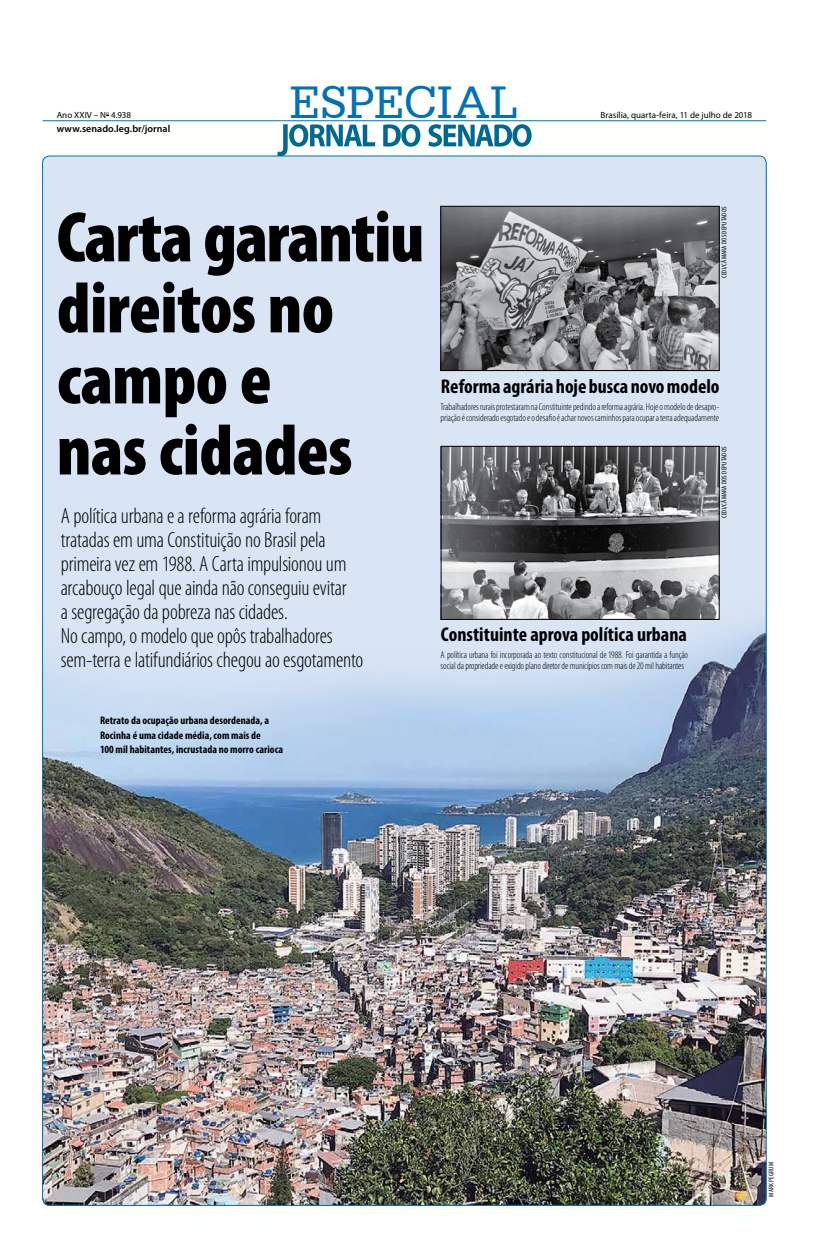
<style>
.page{position:relative;width:823px;height:1248px;background:#fff}
.page>*{position:absolute;margin:0;border:0;box-sizing:border-box;transform-origin:0 0}
.t1{font:900 condensed 72px/71px "Myriad Pro";letter-spacing:-.01em;color:#000}
.t2{font:48px "Serifa BT";letter-spacing:-.01em;color:#0072b5}
.t3{font:300 condensed 22px/24px "Myriad Pro";letter-spacing:-.01em;color:#000}
.t4{font:700 condensed 20px "Myriad Pro";color:#000}
.t5{font:700 condensed 11px/14.2px "Myriad Pro";letter-spacing:.005em;color:#000}
.t6{font:300 condensed 10px/11px "Myriad Pro";letter-spacing:-.01em;color:#000}
.t7{font:600 10px "Myriad Pro";letter-spacing:.005em;color:#000}
.t8{font:9px "Myriad Pro";color:#000}
.t9{font:condensed 7px "Myriad Pro";letter-spacing:.035em;color:#000}
</style>
<div class="page">
<div style="left:43px;top:156px;width:722px;height:1049px;background:#d9e5f5;border-radius:7px"></div>
<img style="left:43px;top:535px;width:722px;height:670px">
<hr style="left:43px;top:120px;width:722px;height:1px;background:#0072b5">
<svg style="left:277px;top:124px;width:98px;height:32px"></svg>
<svg style="left:383px;top:124px;width:37px;height:23px"></svg>
<svg style="left:428px;top:124px;width:103px;height:23px"></svg>
<img style="left:442px;top:448px;width:275px;height:169px">
<div style="left:440px;top:446px;width:279px;height:173px;border:1px solid #000"></div>
<img style="left:442px;top:208px;width:275px;height:160px">
<div style="left:440px;top:206px;width:279px;height:164px;border:1px solid #000"></div>
<p class="t8" style="left:57px;top:109px;width:76px">Ano XXIV – N<sup>o</sup> 4.938</p>
<p class="t7" style="left:57px;top:122px;width:115px">www.senado.leg.br/jornal</p>
<h2 class="t2" style="left:289px;top:73px;width:231px">ESPECIAL</h2>
<p class="t8" style="left:600px;top:109px;width:153px">Brasília, quarta-feira, 11 de julho de 2018</p>
<h1 class="t1" style="left:57px;top:200px;width:369px">Carta garantiu direitos no campo e<br>nas cidades</h1>
<p class="t3" style="left:61px;top:503px;width:304px">A política urbana e a reforma agrária foram tratadas em uma Constituição no Brasil pela primeira vez em 1988. A Carta impulsionou um arcabouço legal que ainda não conseguiu evitar<br>a segregação da pobreza nas cidades.<br>No campo, o modelo que opôs trabalhadores sem-terra e latifundiários chegou ao esgotamento</p>
<p class="t5" style="left:100px;top:713px;width:184px">Retrato da ocupação urbana desordenada, a<br>Rocinha é uma cidade média, com mais de<br>100 mil habitantes, incrustada no morro carioca</p>
<p class="t9" style="left:719px;top:278px;width:73px;rotate:-90deg">CEDI/Câmara dos Deputados</p>
<h3 class="t4" style="left:440px;top:374px;width:280px">Reforma agrária hoje busca novo modelo</h3>
<p class="t6" style="left:440px;top:401px;width:280px">Trabalhadores rurais protestaram na Constituinte pedindo a reforma agrária. Hoje o modelo de desapro&shy;priação é considerado esgotado e o desafio é achar novos caminhos para ocupar a terra adequadamente</p>
<p class="t9" style="left:719px;top:518px;width:73px;rotate:-90deg">CEDI/Câmara dos Deputados</p>
<h3 class="t4" style="left:440px;top:622px;width:247px">Constituinte aprova política urbana</h3>
<p class="t6" style="left:440px;top:649px;width:249px">A política urbana foi incorporada ao texto constitucional de 1988. Foi garantida a função social da propriedade e exigido plano diretor de municípios com mais de 20 mil habitantes</p>
<p class="t9" style="left:766px;top:1196px;width:35px;rotate:-90deg">Mark Pegrum</p>
</div>
